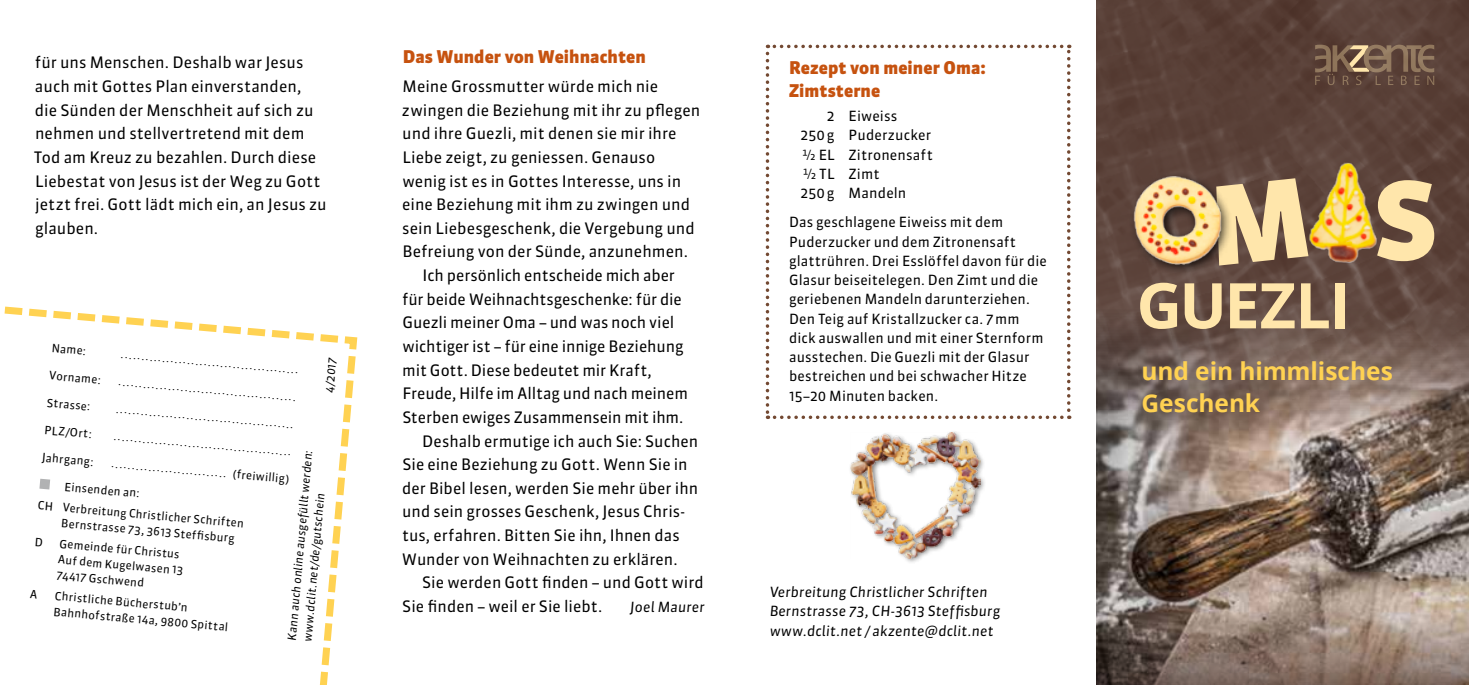
<style>
.page{position:relative;width:1469px;height:685px;background:#fff}
.page>*{position:absolute;margin:0;border:0;box-sizing:border-box;transform-origin:0 0}
.t1{font:700 63px "Open Sans";letter-spacing:-.025em;color:#ffe6ab}
.t2{font:700 24.5px/31.5px "Open Sans";letter-spacing:-.005em;color:#ffd252}
.t3{font:900 17.5px/22.8px "Sanuk OT";letter-spacing:.005em;color:#c6520f}
.t4{font:15.75px/23.6px "Sanuk OT";color:#000}
.t5{font:14px/19.2px "Sanuk OT";letter-spacing:.01em;color:#000}
.t6{font:italic 14px/19.2px "Sanuk OT";letter-spacing:.015em;color:#000}
.t7{font:11.38px/15.8px "Sanuk OT";color:#000}
.t8{font:italic 11.38px/15.8px "Sanuk OT";color:#000}
.t9{font:10.5px "Sanuk OT";color:#000}
.s1{font-size:11.38px}
</style>
<div class="page">
<img style="left:1096px;top:0;width:372px;height:310px">
<div style="left:848px;top:429px;width:138px;height:136px;background:#000;opacity:.5"></div>
<img style="left:850px;top:432px;width:130px;height:126px">
<img style="left:1096px;top:310px;width:372px;height:295px">
<svg style="left:1232px;top:178px;width:64px;height:87px;background:#c9b186"></svg>
<svg style="left:1391px;top:180px;width:43px;height:81px;background:#cfb68a"></svg>
<img style="left:1296px;top:153px;width:95px;height:113px">
<div style="left:1128px;top:171px;width:104px;height:105px;background:#000;opacity:.75"></div>
<img style="left:1133px;top:176px;width:92px;height:93px">
<svg style="left:765px;top:45px;width:305px;height:374px"></svg>
<svg style="left:1096px;top:605px;width:372px;height:80px;background:#89776c"></svg>
<svg style="left:1315px;top:45px;width:119px;height:40px;background:#745b4a"></svg>
<svg style="left:4px;top:306px;width:354px;height:379px"></svg>
<p class="t4" style="left:34px;top:51px;width:294px">für uns Menschen. Deshalb war Jesus auch mit Gottes Plan einverstanden, die Sünden der Menschheit auf sich zu nehmen und stellvertretend mit dem Tod am Kreuz zu bezahlen. Durch diese Liebestat von Jesus ist der Weg zu Gott jetzt frei. Gott lädt mich ein, an Jesus zu glauben.</p>
<p class="t3" style="left:403px;top:45px;width:245px">Das Wunder von Weihnachten</p>
<p class="t4" style="left:402px;top:74px;width:257px">Meine Grossmutter würde mich nie</p>
<p class="t4" style="left:402px;top:98px;width:300px">zwingen die Beziehung mit ihr zu pflegen</p>
<p class="t4" style="left:402px;top:122px;width:276px">und ihre Guezli, mit denen sie mir ihre</p>
<p class="t4" style="left:402px;top:145px;width:254px">Liebe zeigt, zu geniessen. Genauso</p>
<p class="t4" style="left:402px;top:169px;width:280px">wenig ist es in Gottes Interesse, uns in</p>
<p class="t4" style="left:402px;top:193px;width:289px">eine Beziehung mit ihm zu zwingen und</p>
<p class="t4" style="left:402px;top:216px;width:294px">sein Liebesgeschenk, die Vergebung und</p>
<p class="t4" style="left:402px;top:240px;width:287px">Befreiung von der Sünde, anzunehmen.</p>
<p class="t4" style="left:422px;top:263px;width:254px">Ich persönlich entscheide mich aber</p>
<p class="t4" style="left:402px;top:287px;width:281px">für beide Weihnachtsgeschenke: für die</p>
<p class="t4" style="left:402px;top:311px;width:273px">Guezli meiner Oma – und was noch viel</p>
<p class="t4" style="left:402px;top:334px;width:283px">wichtiger ist – für eine innige Beziehung</p>
<p class="t4" style="left:402px;top:358px;width:251px">mit Gott. Diese bedeutet mir Kraft,</p>
<p class="t4" style="left:402px;top:382px;width:287px">Freude, Hilfe im Alltag und nach meinem</p>
<p class="t4" style="left:402px;top:405px;width:283px">Sterben ewiges Zusammensein mit ihm.</p>
<p class="t4" style="left:422px;top:429px;width:278px">Deshalb ermutige ich auch Sie: Suchen</p>
<p class="t4" style="left:402px;top:452px;width:287px">Sie eine Beziehung zu Gott. Wenn Sie in</p>
<p class="t4" style="left:402px;top:476px;width:297px">der Bibel lesen, werden Sie mehr über ihn</p>
<p class="t4" style="left:402px;top:500px;width:284px">und sein grosses Geschenk, Jesus Chris-</p>
<p class="t4" style="left:402px;top:523px;width:279px">tus, erfahren. Bitten Sie ihn, Ihnen das</p>
<p class="t4" style="left:402px;top:547px;width:277px">Wunder von Weihnachten zu erklären.</p>
<p class="t4" style="left:422px;top:571px;width:283px">Sie werden Gott finden – und Gott wird</p>
<p class="t4" style="left:402px;top:594px;width:201px">Sie finden – weil er Sie liebt.</p>
<p class="t6" style="left:630px;top:597px;width:76px">Joel Maurer</p>
<p class="t7" style="left:52px;top:340px;width:36px;rotate:5deg">Name:</p>
<p class="t9" style="left:121px;top:347px;width:179px;rotate:5deg">...........................................</p>
<p class="t8" style="left:321px;top:392px;width:37px;rotate:-85deg">4/2017</p>
<p class="t7" style="left:50px;top:367px;width:53px;rotate:5deg">Vorname:</p>
<p class="t9" style="left:119px;top:375px;width:179px;rotate:5deg">...........................................</p>
<p class="t7" style="left:48px;top:394px;width:45px;rotate:5deg">Strasse:</p>
<p class="t9" style="left:117px;top:402px;width:179px;rotate:5deg">...........................................</p>
<p class="t7" style="left:45px;top:422px;width:49px;rotate:5deg">PLZ/Ort:</p>
<p class="t9" style="left:114px;top:429px;width:179px;rotate:5deg">...........................................</p>
<p class="t8" style="left:284px;top:640px;width:193px;rotate:-85deg">Kann auch online ausgefüllt werden: www.dclit.net/de/gutschein</p>
<p class="t7" style="left:43px;top:449px;width:53px;rotate:5deg">Jahrgang:</p>
<p class="t9" style="left:112px;top:457px;width:180px;rotate:5deg">............................ <span class="s1">(freiwillig)</span></p>
<p class="t7" style="left:41px;top:474px;width:208px;line-height:20.7px;text-indent:25px;rotate:5deg">Einsenden an:<br>CH Verbreitung Christlicher Schriften</p>
<p class="t7" style="left:62px;top:515px;width:176px;rotate:5deg">Bernstrasse 73, 3613 Steffi sburg</p>
<p class="t7" style="left:60px;top:536px;width:127px;rotate:5deg">Gemeinde für Christus<br>Auf dem Kugelwasen 13<br>74417 Gschwend</p>
<p class="t7" style="left:56px;top:588px;width:177px;rotate:5deg">Christliche Bücherstub’n<br>Bahnhofstraße 14a, 9800 Spittal</p>
<p class="t3" style="left:789px;top:56px;width:198px">Rezept von meiner Oma:<br>Zimtsterne</p>
<p class="t5" style="left:800px;top:106px;width:134px;text-indent:26px">2 Eiweiss<br>250g Puderzucker ½ EL Zitronensaft ½ TL Zimt<br>250g Mandeln</p>
<p class="t5" style="left:789px;top:212px;width:259px">Das geschlagene Eiweiss mit dem Puderzucker und dem Zitronensaft glattrühren. Drei Esslöffel davon für die Glasur beiseitelegen. Den Zimt und die geriebenen Mandeln darunterziehen.<br>Den Teig auf Kristallzucker ca. 7mm dick auswallen und mit einer Sternform ausstechen. Die Guezli mit der Glasur bestreichen und bei schwacher Hitze 15–20 Minuten backen.</p>
<p class="t6" style="left:769px;top:582px;width:233px">Verbreitung Christlicher Schriften<br>Bernstrasse 73, CH-3613 Steffisburg www.dclit.net / akzente@dclit.net</p>
<h1 class="t1" style="left:1136px;top:261px;width:215px">Guezli</h1>
<h2 class="t2" style="left:1141px;top:355px;width:253px">und ein himmlisches<br>Geschenk</h2>
</div>
